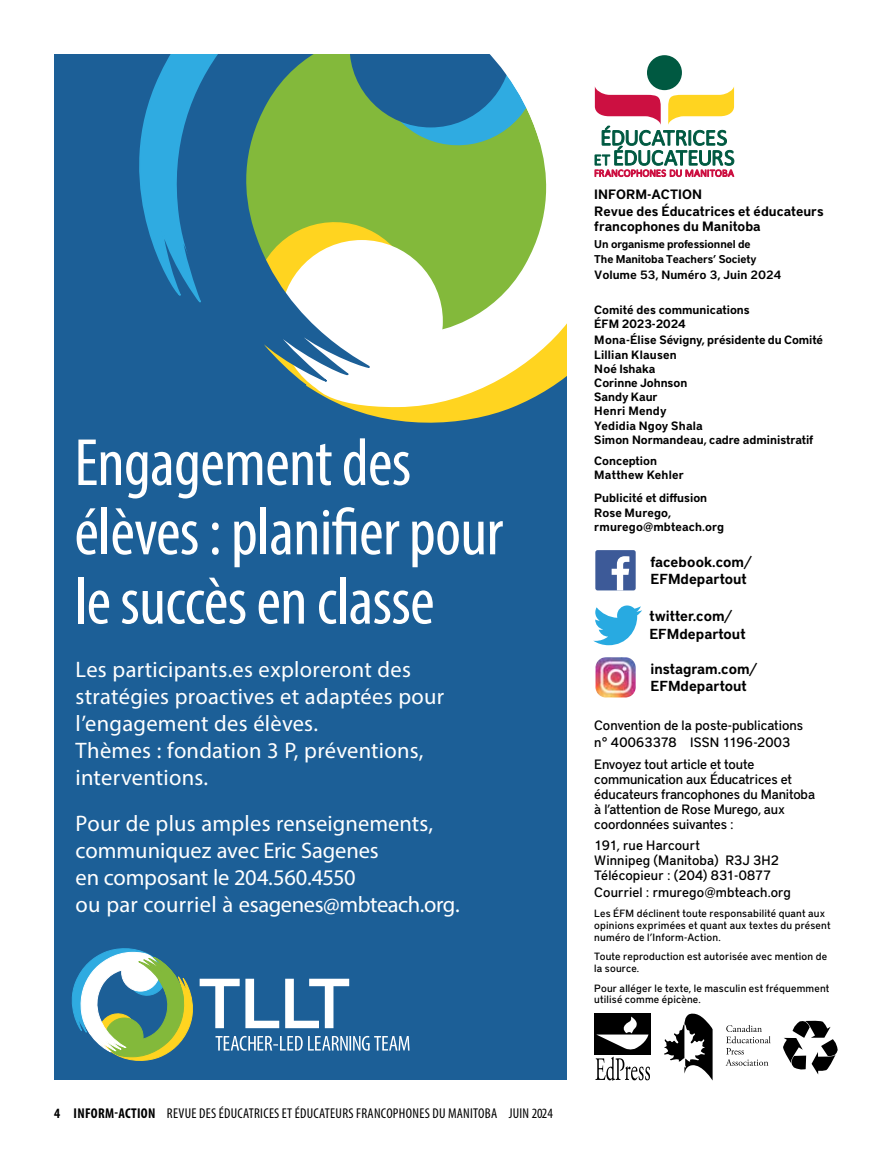
<style>
.page{position:relative;width:891px;height:1161px;background:#fff}
.page>*{position:absolute;margin:0;border:0;box-sizing:border-box;transform-origin:0 0}
.t1{font:condensed 67.5px/69.3px "Myriad Pro";letter-spacing:-.01em;color:#fff}
.t2{font:22.5px/27px "Myriad Pro";letter-spacing:.01em;color:#fff}
.t3{font:600 14.55px/17.7px "District Pro";color:#000}
.t4{font:condensed 14.25px "Myriad Pro";letter-spacing:.02em;color:#000}
.t5{font:500 13.5px/15px "District Pro";letter-spacing:-.01em;color:#000}
.t6{font:500 13.5px/15px "District Pro";letter-spacing:.01em;color:#000}
.t7{font:600 13.5px/17.1px "District Pro";color:#000}
.t8{font:600 12px/14.2px "District Pro";color:#000}
.t9{font:600 12px "District";letter-spacing:-.01em;color:#000}
.t10{font:600 11.25px/15px "District Pro";letter-spacing:-.01em;color:#000}
.t11{font:500 10.5px/12px "District Pro";letter-spacing:.015em;color:#000}
.s1{font-weight:700}
</style>
<div class="page">
<div style="left:54px;top:54px;width:513px;height:1026px;background:#1c5f97"></div>
<svg style="left:66px;top:946px;width:344px;height:117px;background:#4d839f"></svg>
<svg style="left:257px;top:395px;width:310px;height:37px;background:#457481"></svg>
<svg style="left:122px;top:54px;width:46px;height:263px;background:#2279b1"></svg>
<svg style="left:313px;top:395px;width:254px;height:14px"></svg>
<svg style="left:168px;top:54px;width:72px;height:333px;background:#1f6ca4"></svg>
<svg style="left:240px;top:54px;width:327px;height:341px"></svg>
<svg style="left:664px;top:1014px;width:49px;height:67px"></svg>
<svg style="left:726px;top:1025px;width:45px;height:41px"></svg>
<div style="left:594px;top:1014px;width:57px;height:41px;background:#000"></div>
<svg style="left:596px;top:1017px;width:52px;height:33px"></svg>
<svg style="left:595px;top:1057px;width:55px;height:24px"></svg>
<svg style="left:783px;top:1021px;width:55px;height:54px"></svg>
<svg style="left:593px;top:605px;width:49px;height:40px"></svg>
<div style="left:595px;top:550px;width:41px;height:40px;background:#3d5a98;border-radius:2px"></div>
<svg style="left:612px;top:556px;width:17px;height:34px"></svg>
<img style="left:596px;top:657px;width:40px;height:41px">
<div style="left:647px;top:55px;width:35px;height:35px;background:#005941;border-radius:50%"></div>
<svg style="left:595px;top:86px;width:139px;height:92px"></svg>
<h1 class="t1" style="left:74px;top:427px;width:430px">Engagement des élèves : planifier pour le succès en classe</h1>
<p class="t2" style="left:76px;top:656px;width:370px">Les participants.es exploreront des stratégies proactives et adaptées pour l’engagement des élèves.<br>Thèmes : fondation 3 P, préventions, interventions.</p>
<p class="t2" style="left:76px;top:810px;width:386px">Pour de plus amples renseignements, communiquez avec Eric Sagenes<br>en composant le 204.560.4550<br>ou par courriel à esagenes@mbteach.org.</p>
<p class="t4" style="left:54px;top:1104px;width:500px"><span class="s1">4 INFORM-ACTION</span> REVUE DES ÉDUCATRICES ET ÉDUCATEURS FRANCOPHONES DU MANITOBA JUIN 2024</p>
<p class="t7" style="left:594px;top:185px;width:231px">INFORM-ACTION<br>Revue des Éducatrices et éducateurs</p>
<p class="t7" style="left:594px;top:217px;width:168px">francophones du Manitoba</p>
<p class="t10" style="left:594px;top:236px;width:164px">Un organisme professionnel de<br>The Manitoba Teachers’ Society</p>
<p class="t9" style="left:594px;top:268px;width:189px">Volume 53, Numéro 3, Juin 2024</p>
<p class="t8" style="left:594px;top:302px;width:157px">Comité des communications<br>ÉFM 2023-2024</p>
<p class="t8" style="left:594px;top:332px;width:230px">Mona-Élise Sévigny, présidente du Comité<br>Lillian Klausen<br>Noé Ishaka<br>Corinne Johnson<br>Sandy Kaur<br>Henri Mendy<br>Yedidia Ngoy Shala<br>Simon Normandeau, cadre administratif</p>
<p class="t8" style="left:594px;top:453px;width:91px">Conception<br>Matthew Kehler</p>
<p class="t8" style="left:594px;top:490px;width:131px">Publicité et diffusion<br>Rose Murego, rmurego@mbteach.org</p>
<p class="t3" style="left:651px;top:552px;width:103px">facebook.com/<br>EFMdepartout</p>
<p class="t3" style="left:649px;top:607px;width:98px">twitter.com/<br>EFMdepartout</p>
<p class="t3" style="left:651px;top:659px;width:108px">instagram.com/<br>EFMdepartout</p>
<p class="t5" style="left:594px;top:716px;width:210px;line-height:17.1px">Convention de la poste-publications n° 40063378 ISSN 1196-2003</p>
<p class="t5" style="left:594px;top:756px;width:222px">Envoyez tout article et toute communication aux Éducatrices et éducateurs francophones du Manitoba à l’attention de Rose Murego, aux coordonnées suivantes :</p>
<p class="t6" style="left:594px;top:838px;width:186px">191, rue Harcourt<br>Winnipeg (Manitoba) R3J 3H2<br>Télécopieur : (204) 831-0877</p>
<p class="t6" style="left:594px;top:885px;width:198px">Courriel : rmurego@mbteach.org</p>
<p class="t11" style="left:594px;top:907px;width:238px">Les ÉFM déclinent toute responsabilité quant aux opinions exprimées et quant aux textes du présent numéro de l’Inform-Action.</p>
<p class="t11" style="left:594px;top:950px;width:234px">Toute reproduction est autorisée avec mention de la source.</p>
<p class="t11" style="left:594px;top:983px;width:237px;line-height:10.5px">Pour alléger le texte, le masculin est fréquemment utilisé comme épicène.</p>
</div>
